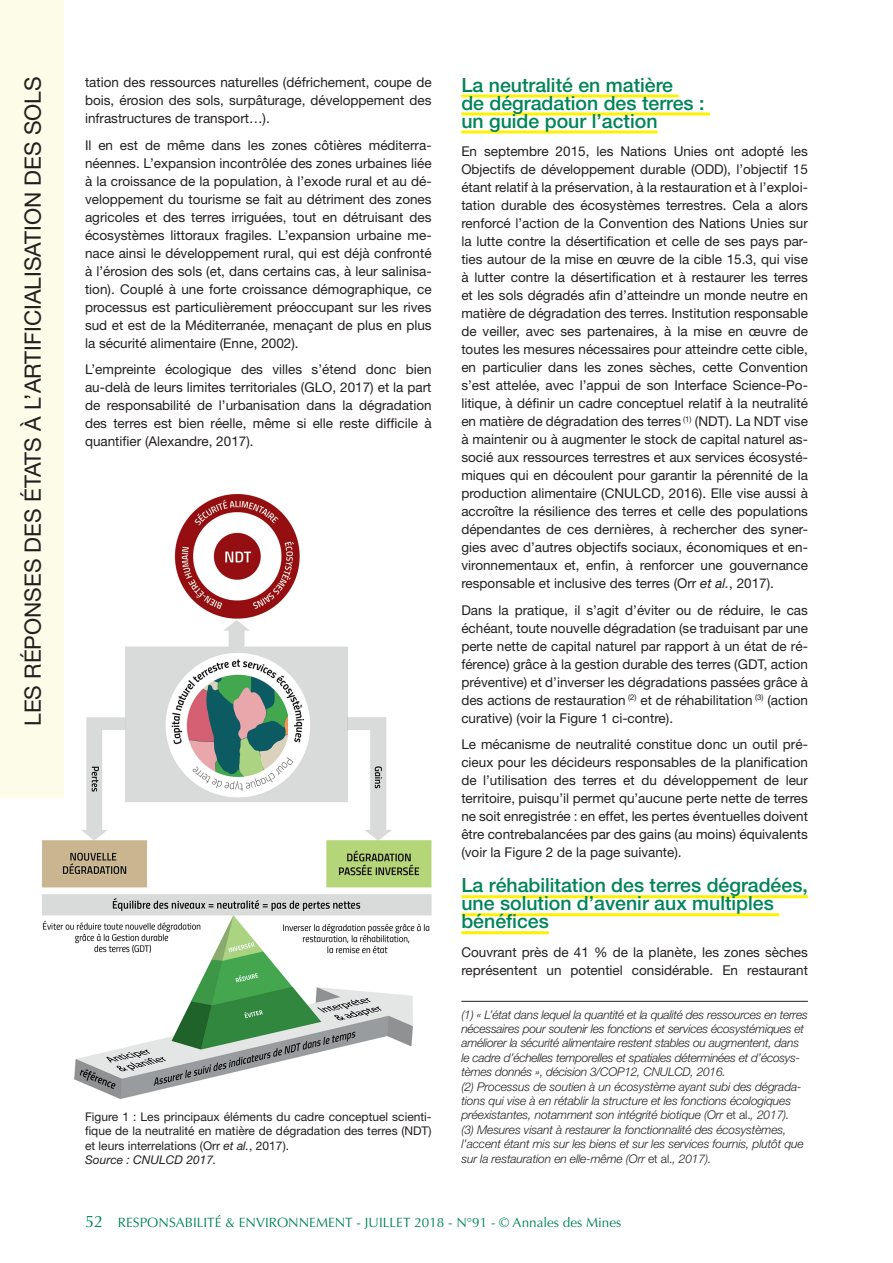
<style>
.page{position:relative;width:893px;height:1263px;background:#fff}
.page>*{position:absolute;margin:0;border:0;box-sizing:border-box;transform-origin:0 0}
.t1{font:22.5px "Helvetica Neue";color:#231f20}
.INTER_1{font:500 19.5px/18px "Helvetica Neue";color:#008457}
.texte_courant{font:13.5px/18px "Helvetica Neue";color:#231f20;text-align:justify}
.t2{font:13.5px "Optima";color:#008457}
.légende{font:italic 300 12px/14.4px "Helvetica Neue";letter-spacing:-.01em;color:#231f20}
.légende-2{font:12px/14.4px "Helvetica Neue";color:#231f20;text-align:justify}
.légende-3{font:italic 12px "Helvetica Neue";color:#231f20}
.s1{font-style:italic}
.s2{font-style:normal}
.s3{font-size:16.5px}
</style>
<div class="page">
<hr style="left:461px;top:94px;width:217px;height:3px;background:#fff101">
<hr style="left:461px;top:112px;width:249px;height:3px;background:#fff101">
<hr style="left:461px;top:130px;width:196px;height:3px;background:#fff101">
<hr style="left:461px;top:895px;width:347px;height:3px;background:#fff101">
<hr style="left:461px;top:913px;width:318px;height:3px;background:#fff101">
<hr style="left:461px;top:931px;width:88px;height:3px;background:#fff101">
<img style="left:43px;top:494px;width:389px;height:604px">
<hr style="left:461px;top:1001px;width:347px;height:1px;background:#231f20">
<div style="left:0;top:0;width:64px;height:797px;background:#fdfce8"></div>
<p class="t1" style="left:19px;top:726px;width:651px;rotate:-90deg">LES RÉPONSES DES ÉTATS À L’ARTIFICIALISATION DES SOLS</p>
<p class="texte_courant" style="left:85px;top:73px;width:348px">tation des ressources naturelles (défrichement, coupe de bois, érosion des sols, surpâturage, développement des infrastructures de transport…).</p>
<p class="texte_courant" style="left:85px;top:136px;width:348px">Il en est de même dans les zones côtières méditerra&shy;néennes. L’expansion incontrôlée des zones urbaines liée à la croissance de la population, à l’exode rural et au dé&shy;veloppement du tourisme se fait au détriment des zones agricoles et des terres irriguées, tout en détruisant des écosystèmes littoraux fragiles. L’expansion urbaine me&shy;nace ainsi le développement rural, qui est déjà confronté à l’érosion des sols (et, dans certains cas, à leur salinisa&shy;tion). Couplé à une forte croissance démographique, ce processus est particulièrement préoccupant sur les rives sud et est de la Méditerranée, menaçant de plus en plus la sécurité alimentaire (Enne, 2002).</p>
<p class="texte_courant" style="left:85px;top:360px;width:348px">L’empreinte écologique des villes s’étend donc bien au-delà de leurs limites territoriales (GLO, 2017) et la part de responsabilité de l’urbanisation dans la dégradation des terres est bien réelle, même si elle reste difficile à quantifier (Alexandre, 2017).</p>
<p class="légende-2" style="left:85px;top:1109px;width:348px">Figure 1 : Les principaux éléments du cadre conceptuel scienti&shy;fique de la neutralité en matière de dégradation des terres (NDT) et leurs interrelations (Orr <span class="s1">et al.</span>, 2017).</p>
<p class="légende-3" style="left:85px;top:1152px;width:133px">Source : CNULCD 2017.</p>
<p class="INTER_1" style="left:461px;top:76px;width:245px">La neutralité en matière<br>de dégradation des terres : un guide pour l’action</p>
<p class="texte_courant" style="left:461px;top:142px;width:348px">En septembre 2015, les Nations Unies ont adopté les Objectifs de développement durable (ODD), l’objectif 15 étant relatif à la préservation, à la restauration et à l’exploi&shy;tation durable des écosystèmes terrestres. Cela a alors renforcé l’action de la Convention des Nations Unies sur la lutte contre la désertification et celle de ses pays par&shy;ties autour de la mise en œuvre de la cible 15.3, qui vise à lutter contre la désertification et à restaurer les terres et les sols dégradés afin d’atteindre un monde neutre en matière de dégradation des terres. Institution responsable de veiller, avec ses partenaires, à la mise en œuvre de toutes les mesures nécessaires pour atteindre cette cible, en particulier dans les zones sèches, cette Convention s’est attelée, avec l’appui de son Interface Science-Po&shy;litique, à définir un cadre conceptuel relatif à la neutralité en matière de dégradation des terres <sup>(1)</sup> (NDT). La NDT vise à maintenir ou à augmenter le stock de capital naturel as&shy;socié aux ressources terrestres et aux services écosysté&shy;miques qui en découlent pour garantir la pérennité de la production alimentaire (CNULCD, 2016). Elle vise aussi à accroître la résilience des terres et celle des populations dépendantes de ces dernières, à rechercher des syner&shy;gies avec d’autres objectifs sociaux, économiques et en&shy;vironnementaux et, enfin, à renforcer une gouvernance responsable et inclusive des terres (Orr <span class="s1">et al.</span>, 2017).</p>
<p class="texte_courant" style="left:461px;top:601px;width:348px">Dans la pratique, il s’agit d’éviter ou de réduire, le cas échéant, toute nouvelle dégradation (se traduisant par une perte nette de capital naturel par rapport à un état de ré&shy;férence) grâce à la gestion durable des terres (GDT, action préventive) et d’inverser les dégradations passées grâce à des actions de restauration <sup>(2)</sup> et de réhabilitation <sup>(3)</sup> (action curative) (voir la Figure 1 ci-contre).</p>
<p class="texte_courant" style="left:461px;top:735px;width:348px">Le mécanisme de neutralité constitue donc un outil pré&shy;cieux pour les décideurs responsables de la planification de l’utilisation des terres et du développement de leur territoire, puisqu’il permet qu’aucune perte nette de terres ne soit enregistrée : en effet, les pertes éventuelles doivent être contrebalancées par des gains (au moins) équivalents (voir la Figure 2 de la page suivante).</p>
<p class="INTER_1" style="left:461px;top:876px;width:348px">La réhabilitation des terres dégradées, une solution d’avenir aux multiples bénéfices</p>
<p class="texte_courant" style="left:461px;top:943px;width:348px">Couvrant près de 41 % de la planète, les zones sèches représentent un potentiel considérable. En restaurant</p>
<p class="légende" style="left:461px;top:1007px;width:348px">(1) « L’état dans lequel la quantité et la qualité des ressources en terres nécessaires pour soutenir les fonctions et services écosystémiques et améliorer la sécurité alimentaire restent stables ou augmentent, dans le cadre d’échelles temporelles et spatiales déterminées et d’écosys&shy;tèmes donnés », décision 3/COP12, CNULCD, 2016.</p>
<p class="légende" style="left:461px;top:1079px;width:342px">(2) Processus de soutien à un écosystème ayant subi des dégrada&shy;tions qui vise à en rétablir la structure et les fonctions écologiques préexistantes, notamment son intégrité biotique (Orr <span class="s2">et al.</span>, 2017).</p>
<p class="légende" style="left:461px;top:1122px;width:344px">(3) Mesures visant à restaurer la fonctionnalité des écosystèmes, l’accent étant mis sur les biens et sur les services fournis, plutôt que sur la restauration en elle-même (Orr <span class="s2">et al.</span>, 2017).</p>
<p class="t2" style="left:85px;top:1215px;width:538px"><span class="s3">52</span> RESPONSABILITÉ &amp; ENVIRONNEMENT - JUILLET 2018 - N°91 - © Annales des Mines</p>
</div>
